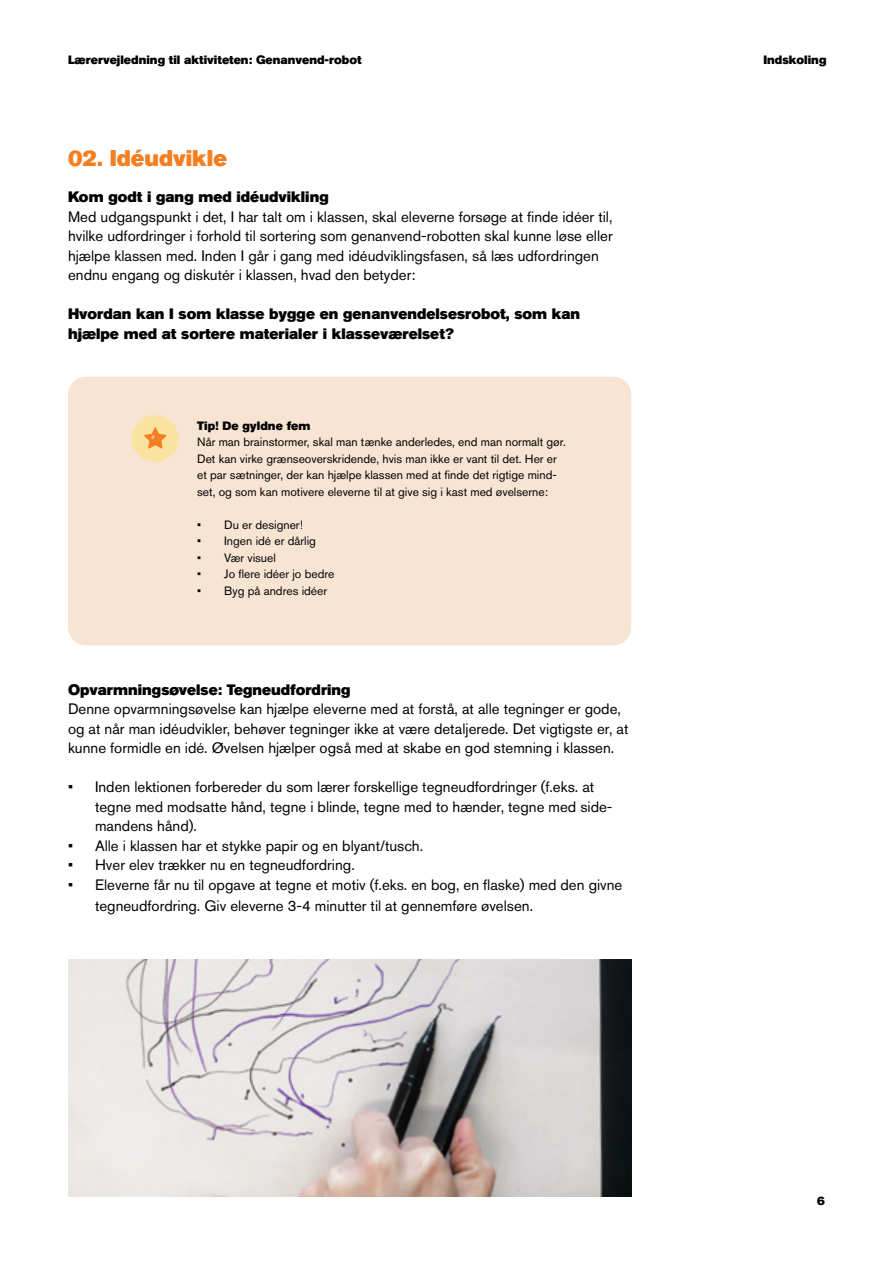
<style>
.page{position:relative;width:893px;height:1263px;background:#fff}
.page>*{position:absolute;margin:0;border:0;box-sizing:border-box;transform-origin:0 0}
.t1{font:22.5px "Akzidenz Grotesk BE Super";color:#f57e20}
.t2{font:15px/19.5px "Akzidenz Grotesk BE";color:#020203}
.t3{font:15px/19.5px "Akzidenz Grotesk BE Super";color:#020203}
.t4{font:12px/16.5px "Akzidenz Grotesk BE";color:#000}
.t5{font:12px "Akzidenz Grotesk BE";color:#020203}
.t6{font:12px "Akzidenz Grotesk BE Super";color:#000}
.t7{font:12px "Akzidenz Grotesk BE Super";color:#020203}
.s1{color:#020203}
</style>
<div class="page">
<img style="left:68px;top:960px;width:563px;height:236px">
<div style="left:68px;top:377px;width:563px;height:268px;background:#f7e4d3;border-radius:18px"></div>
<div style="left:132px;top:415px;width:47px;height:47px;background:#fae39e;border-radius:50%"></div>
<svg style="left:144px;top:427px;width:23px;height:22px"></svg>
<p class="t6" style="left:68px;top:53px;width:295px">Lærervejledning til aktiviteten: Genanvend-robot</p>
<p class="t6" style="left:763px;top:53px;width:65px">Indskoling</p>
<h1 class="t1" style="left:68px;top:146px;width:160px">02. Idéudvikle</h1>
<p class="t3" style="left:68px;top:188px;width:262px">Kom godt i gang med idéudvikling</p>
<p class="t2" style="left:68px;top:207px;width:546px">Med udgangspunkt i det, I har talt om i klassen, skal eleverne forsøge at finde idéer til, hvilke udfordringer i forhold til sortering som genanvend-robotten skal kunne løse eller hjælpe klassen med. Inden I går i gang med idéudviklingsfasen, så læs udfordringen endnu engang og diskutér i klassen, hvad den betyder:</p>
<p class="t3" style="left:68px;top:305px;width:514px">Hvordan kan I som klasse bygge en genanvendelsesrobot, som kan hjælpe med at sortere materialer i klasseværelset?</p>
<p class="t7" style="left:197px;top:419px;width:115px">Tip! De gyldne fem</p>
<p class="t4" style="left:197px;top:434px;width:370px">Når man brainstormer, skal man tænke anderledes, end man normalt gør.<br>Det kan virke grænseoverskridende, hvis man ikke er vant til det. Her er et par sætninger, der kan hjælpe klassen med at finde det rigtige mind&shy;set, og som kan motivere eleverne til at give sig i <span class="s1">kast med øvelserne:</span></p>
<p class="t5" style="left:197px;top:517px;width:107px">• Du er designer!</p>
<p class="t5" style="left:197px;top:534px;width:120px">• Ingen idé er dårlig</p>
<p class="t5" style="left:197px;top:550px;width:80px">• Vær visuel</p>
<p class="t5" style="left:197px;top:567px;width:139px">• Jo flere idéer jo bedre</p>
<p class="t5" style="left:197px;top:583px;width:131px">• Byg på andres idéer</p>
<p class="t3" style="left:68px;top:680px;width:284px">Opvarmningsøvelse: Tegneudfordring</p>
<p class="t2" style="left:68px;top:699px;width:562px">Denne opvarmningsøvelse kan hjælpe eleverne med at forstå, at alle tegninger er gode, og at når man idéudvikler, behøver tegninger ikke at være detaljerede. Det vigtigste er, at kunne formidle en idé. Øvelsen hjælper også med at skabe en god stemning i klassen.</p>
<p class="t2" style="left:95px;top:777px;width:519px;text-indent:-27px">• Inden lektionen forbereder du som lærer forskellige tegneudfordringer (f.eks. at tegne med modsatte hånd, tegne i blinde, tegne med to hænder, tegne med side&shy;mandens hånd).</p>
<p class="t2" style="left:68px;top:835px;width:357px">• Alle i klassen har et stykke papir og en blyant/tusch.</p>
<p class="t2" style="left:68px;top:855px;width:288px">• Hver elev trækker nu en tegneudfordring.</p>
<p class="t2" style="left:95px;top:873px;width:529px;line-height:21.6px;text-indent:-27px">• Eleverne får nu til opgave at tegne et motiv (f.eks. en bog, en flaske) med den givne tegneudfordring. Giv eleverne 3-4 minutter til at gennemføre øvelsen.</p>
<p class="t6" style="left:817px;top:1194px;width:9px">6</p>
</div>
